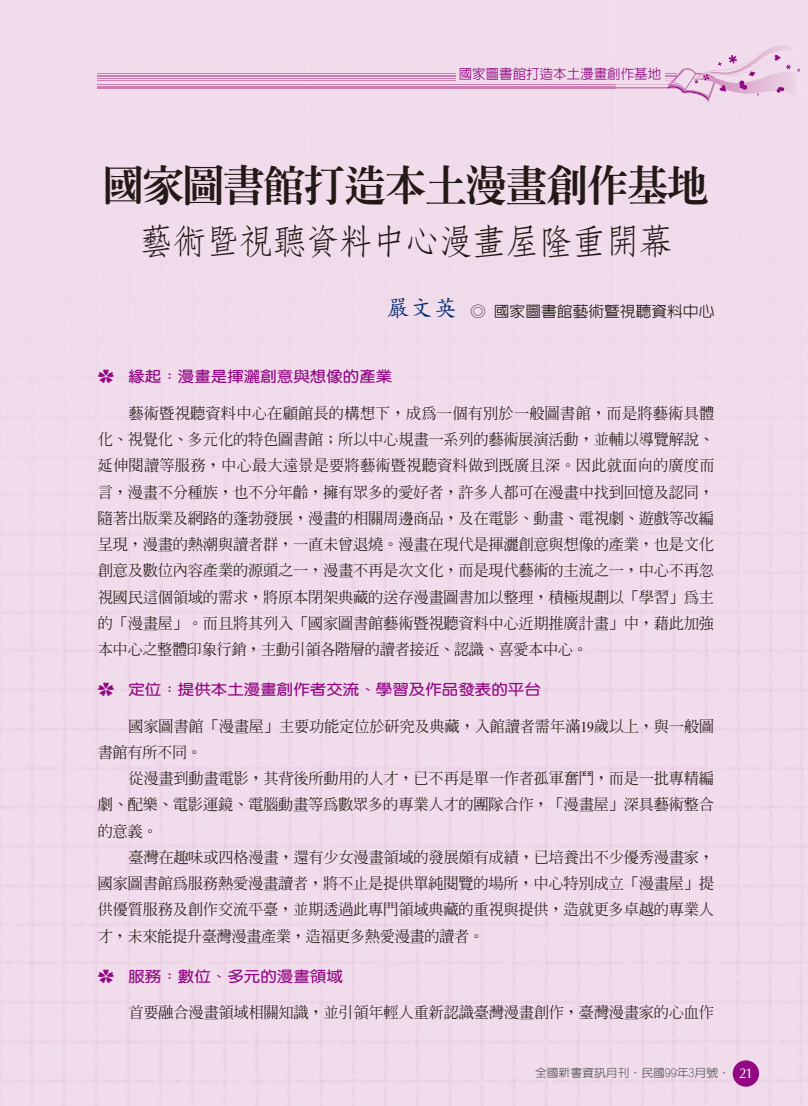
<style>
.page{position:relative;width:808px;height:1106px;background:#fff}
.page>*{position:absolute;margin:0;border:0;box-sizing:border-box;transform-origin:0 0}
.t1{font:42px "AR Ming B5 Heavy E Ten B5 H";letter-spacing:-.04em;color:#231916}
.t2{font:36px "AR Fang Song B5 Medium E Ten B5 H";letter-spacing:-.075em;color:#231916}
.t3{font:15.3px/26.2px "AR Ming B5 Medium E Ten B5 H";letter-spacing:-.02em;color:#231916;text-align:justify}
.t4{font:15px "AR New Hei B5 Medium E Ten B5 H";color:#231916;scale:1.05 1}
.t5{font:14.85px "AR Yuan B5 Bold E Ten B5 H";color:#920983;scale:1.11 1}
.t6{font:13.5px "AR New Hei B5 Medium E Ten B5 H";color:#920983}
.t7{font:11.25px "AR Yuan B5 Medium E Ten B5 H";color:#595857;scale:1.05 1}
.s1{font-family:"AR Kai B5 Medium E Ten B5 H";font-size:22.5px;color:#002970}
.s2{font-family:"Koz Go Pro Extra Light 90 msp RKSJ H"}
.s3{font-family:"Times"}
.s4{font-family:"CG Omega";font-size:14.25px;color:#fff}
</style>
<div class="page">
<img style="left:0;top:0;width:1px;height:1106px">
<div style="left:1px;top:956px;width:807px;height:150px;background:#f0dceb"></div>
<div style="left:733px;top:1060px;width:26px;height:26px;background:#920983;border-radius:50%"></div>
<img style="left:667px;top:68px;width:49px;height:35px">
<img style="left:667px;top:86px;width:41px;height:14px">
<img style="left:684px;top:91px;width:30px;height:6px">
<img style="left:668px;top:70px;width:2px;height:15px">
<img style="left:670px;top:70px;width:2px;height:15px">
<img style="left:797px;top:73px;width:4px;height:26px">
<img style="left:703px;top:38px;width:91px;height:35px">
<img style="left:708px;top:54px;width:67px;height:19px">
<img style="left:715px;top:72px;width:60px;height:24px">
<img style="left:668px;top:86px;width:4px;height:5px">
<img style="left:685px;top:91px;width:23px;height:6px">
<svg style="left:718px;top:62px;width:4px;height:4px"></svg>
<svg style="left:728px;top:55px;width:9px;height:9px"></svg>
<svg style="left:693px;top:73px;width:34px;height:19px"></svg>
<svg style="left:775px;top:52px;width:25px;height:45px"></svg>
<svg style="left:739px;top:71px;width:20px;height:24px"></svg>
<img style="left:672px;top:69px;width:23px;height:22px">
<div style="left:455px;top:62px;width:209px;height:20px;background:#f0dceb"></div>
<p class="t6" style="left:459px;top:69px;width:204px">國家圖書館打造本土漫畫創作基地</p>
<h1 class="t1" style="left:102px;top:169px;width:608px">國家圖書館打造本土漫畫創作基地</h1>
<h2 class="t2" style="left:138px;top:228px;width:537px">藝術暨視聽資料中心漫畫屋隆重開幕</h2>
<p class="t4" style="left:387px;top:305px;width:313px"><span class="s1">嚴文英</span> ◎ 國家圖書館藝術暨視聽資料中心</p>
<p class="t5" style="left:98px;top:371px;width:267px"><span class="s2">✿</span> 緣起：漫畫是揮灑創意與想像的產業</p>
<p class="t3" style="left:98px;top:402px;width:618px;text-indent:31px">藝術暨視聽資料中心在顧館長的構想下，成為一個有別於一般圖書館，而是將藝術具體化、視覺化、多元化的特色圖書館；所以中心規畫一系列的藝術展演活動，並輔以導覽解說、延伸閱讀等服務，中心最大遠景是要將藝術暨視聽資料做到既廣且深。因此就面向的廣度而言，漫畫不分種族，也不分年齡，擁有眾多的愛好者，許多人都可在漫畫中找到回憶及認同，隨著出版業及網路的蓬勃發展，漫畫的相關周邊商品，及在電影、動畫、電視劇、遊戲等改編呈現，漫畫的熱潮與讀者群，一直未曾退燒。漫畫在現代是揮灑創意與想像的產業，也是文化創意及數位內容產業的源頭之一，漫畫不再是次文化，而是現代藝術的主流之一，中心不再忽視國民這個領域的需求，將原本閉架典藏的送存漫畫圖書加以整理，積極規劃以「學習」為主的「漫畫屋」。而且將其列入「國家圖書館藝術暨視聽資料中心近期推廣計畫」中，藉此加強本中心之整體印象行銷，主動引領各階層的讀者接近、認識、喜愛本中心。</p>
<p class="t5" style="left:98px;top:684px;width:401px"><span class="s2">✿</span> 定位：提供本土漫畫創作者交流、學習及作品發表的平台</p>
<p class="t3" style="left:98px;top:715px;width:618px;text-indent:31px">國家圖書館「漫畫屋」主要功能定位於研究及典藏，入館讀者需年滿<span class="s3">19</span>歲以上，與一般圖書館有所不同。</p>
<p class="t3" style="left:98px;top:767px;width:618px;text-indent:31px">從漫畫到動畫電影，其背後所動用的人才，已不再是單一作者孤軍奮鬥，而是一批專精編劇、配樂、電影運鏡、電腦動畫等為數眾多的專業人才的團隊合作，「漫畫屋」深具藝術整合的意義。</p>
<p class="t3" style="left:98px;top:846px;width:618px;text-indent:31px">臺灣在趣味或四格漫畫，還有少女漫畫領域的發展頗有成績，已培養出不少優秀漫畫家，國家圖書館為服務熱愛漫畫讀者，將不止是提供單純閱覽的場所，中心特別成立「漫畫屋」提供優質服務及創作交流平臺，並期透過此專門領域典藏的重視與提供，造就更多卓越的專業人才，未來能提升臺灣漫畫產業，造福更多熱愛漫畫的讀者。</p>
<p class="t5" style="left:98px;top:970px;width:222px"><span class="s2">✿</span> 服務：數位、多元的漫晝領域</p>
<p class="t3" style="left:128px;top:1001px;width:587px">首要融合漫畫領域相關知識，並引領年輕人重新認識臺灣漫畫創作，臺灣漫畫家的心血作</p>
<p class="t7" style="left:535px;top:1069px;width:209px">全國新書資訊月刊．民國99年3月號． <span class="s4">21</span></p>
</div>
